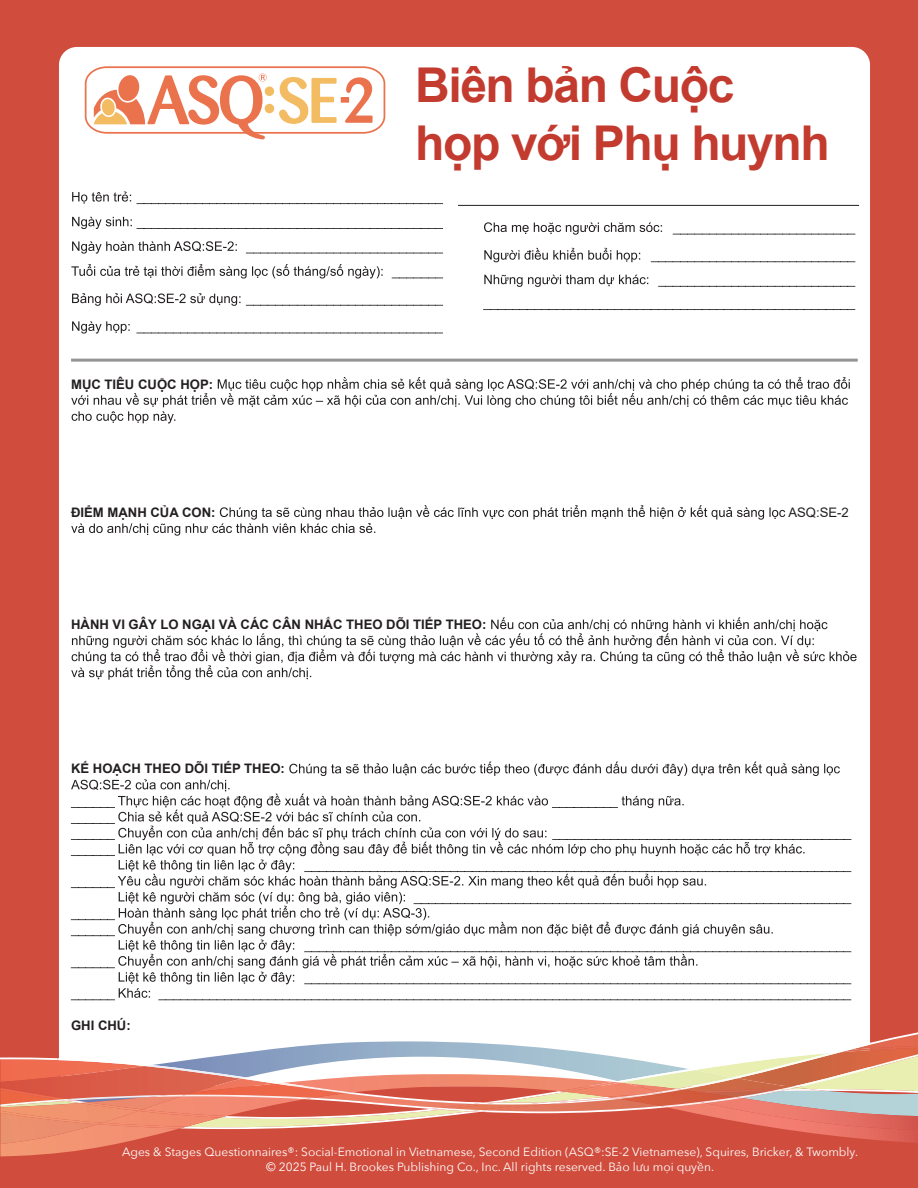
<style>
.page{position:relative;width:918px;height:1188px;background:#d04c3d}
.page>*{position:absolute;margin:0;border:0;box-sizing:border-box;transform-origin:0 0}
.t1{font:700 48px/57.6px "Arial";letter-spacing:-.03em;color:#c33a2e}
.t2{font:700 13.05px "Arial";color:#231f20}
.t3{font:13.05px "Arial";color:#231f20}
.t4{font:12px/14.4px "Avenir Next";color:#fff;text-align:center}
</style>
<div class="page">
<div style="left:59px;top:47px;width:811px;height:1039px;background:#fff;border-radius:18px"></div>
<svg style="left:85px;top:66px;width:300px;height:73px"></svg>
<hr style="left:71px;top:359px;width:787px;height:3px;background:#929496">
<svg style="left:72px;top:192px;width:59px;height:12px"></svg>
<svg style="left:137px;top:203px;width:306px;height:1px"></svg>
<svg style="left:72px;top:217px;width:371px;height:12px"></svg>
<svg style="left:72px;top:241px;width:165px;height:13px"></svg>
<svg style="left:246px;top:253px;width:197px;height:1px"></svg>
<svg style="left:71px;top:264px;width:312px;height:15px"></svg>
<svg style="left:392px;top:278px;width:51px;height:1px"></svg>
<svg style="left:72px;top:293px;width:371px;height:13px"></svg>
<svg style="left:72px;top:321px;width:58px;height:13px"></svg>
<svg style="left:137px;top:333px;width:306px;height:1px"></svg>
<svg style="left:484px;top:222px;width:178px;height:13px"></svg>
<svg style="left:673px;top:234px;width:182px;height:1px"></svg>
<svg style="left:484px;top:248px;width:156px;height:14px"></svg>
<svg style="left:651px;top:261px;width:204px;height:1px"></svg>
<svg style="left:484px;top:275px;width:164px;height:12px"></svg>
<svg style="left:658px;top:286px;width:197px;height:1px"></svg>
<svg style="left:483px;top:309px;width:372px;height:1px"></svg>
<svg style="left:71px;top:377px;width:779px;height:46px"></svg>
<svg style="left:71px;top:505px;width:714px;height:31px"></svg>
<svg style="left:71px;top:617px;width:786px;height:63px"></svg>
<svg style="left:71px;top:762px;width:780px;height:238px"></svg>
<hr style="left:458px;top:205px;width:401px;height:1px;background:#231f20">
<svg style="left:0;top:1032px;width:918px;height:124px"></svg>
<img style="left:700px;top:1097px;width:42px;height:6px">
<p class="t2" style="left:71px;top:375px;width:144px">MỤC TIÊU CUỘC HỌP:</p>
<h1 class="t1" style="left:415px;top:57px;width:416px">Biên bản Cuộc họp với Phụ huynh</h1>
<p class="t2" style="left:71px;top:503px;width:146px">ĐIỂM MẠNH CỦA CON:</p>
<p class="t3" style="left:788px;top:503px;width:62px">ASQ:SE-2</p>
<p class="t2" style="left:71px;top:615px;width:417px">HÀNH VI GÂY LO NGẠI VÀ CÁC CÂN NHẮC THEO DÕI TIẾP THEO:</p>
<p class="t2" style="left:71px;top:759px;width:215px">KẾ HOẠCH THEO DÕI TIẾP THEO:</p>
<p class="t2" style="left:71px;top:1016px;width:61px">GHI CHÚ:</p>
<p class="t4" style="left:122px;top:1145px;width:738px">Ages &amp; Stages Questionnaires®: Social-Emotional in Vietnamese, Second Edition (ASQ®:SE-2 Vietnamese), Squires, Bricker, &amp; Twombly. © 2025 Paul H. Brookes Publishing Co., Inc. All rights reserved. Bảo lưu mọi quyền.</p>
</div>
